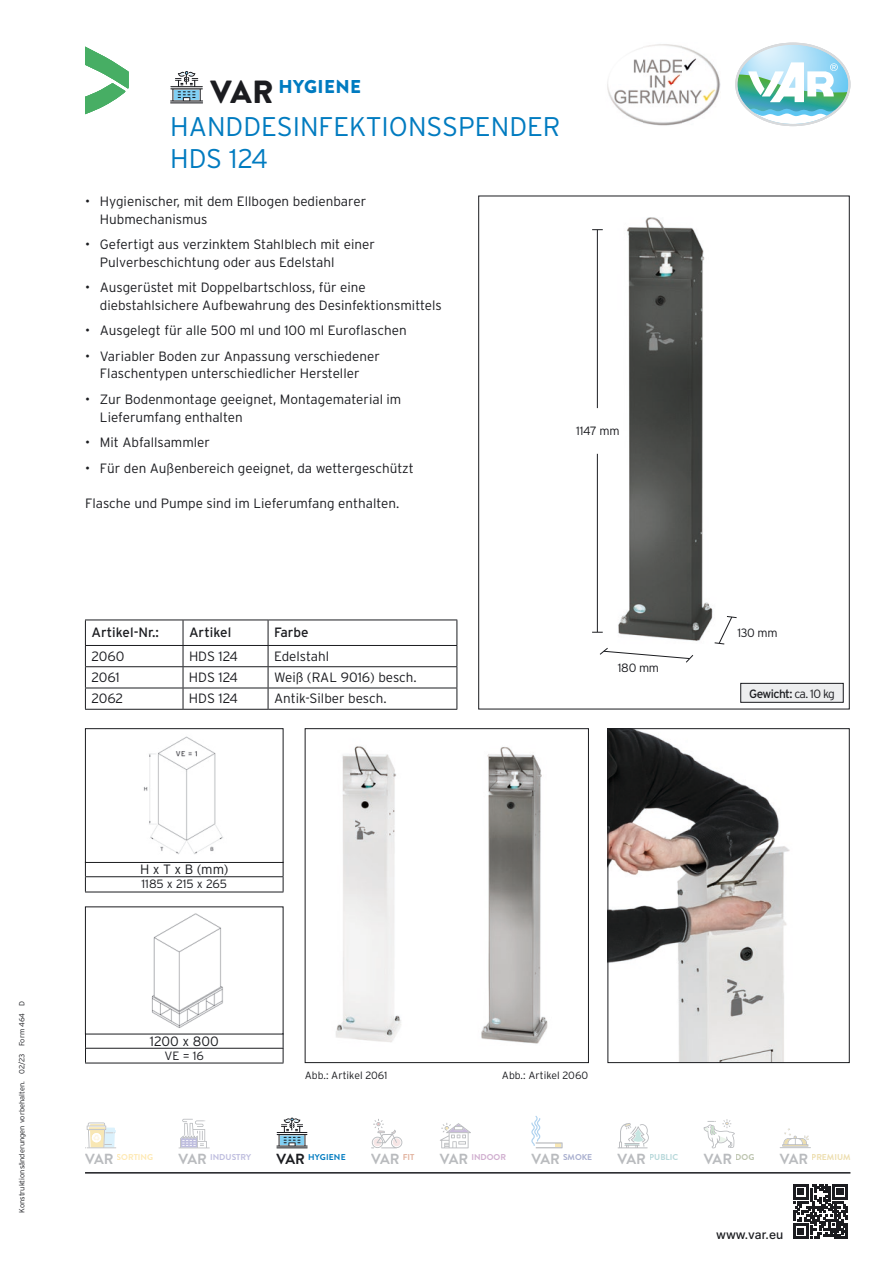
<style>
.page{position:relative;width:893px;height:1263px;background:#fff}
.page>*{position:absolute;margin:0;border:0;box-sizing:border-box;transform-origin:0 0}
.t1{font:300 27px/32.2px "Interstate";color:#007bc0}
.t2{font:900 18.6px "Brandon Grotesque";letter-spacing:.02em;color:#007bc0}
.t3{font:700 14.55px "Brandon Grotesque";letter-spacing:-.025em;color:#b9bbbe}
.t4{font:300 13.5px/17.2px "Interstate";color:#1b1c20}
.t5{font:13.5px "Interstate";color:#1b1c20}
.t6{font:300 12px "Interstate";letter-spacing:-.02em;color:#1b1c20}
.t7{font:12px "Interstate";letter-spacing:-.05em;color:#1b1c20}
.t8{font:300 12px "Interstate";color:#1b1c20}
.t9{font:500 12px "Inter";color:#1b1c20}
.t10{font:300 10.5px "Interstate";color:#1b1c20}
.t11{font:700 8.55px "Brandon Grotesque";color:#bfbedf}
.t12{font:700 8.55px "Brandon Grotesque";color:#fee9b4}
.t13{font:700 8.55px "Brandon Grotesque";letter-spacing:.02em;color:#007bc0}
.t14{font:700 8.55px "Brandon Grotesque";color:#eddeaf}
.t15{font:700 8.55px "Brandon Grotesque";color:#d0aecf}
.t16{font:700 8.55px "Brandon Grotesque";color:#b7d8da}
.t17{font:700 8.55px "Brandon Grotesque";color:#a9afcf}
.t18{font:300 7.5px "Interstate";color:#1b1c20}
.s1{font-size:32.1px;color:#1b1c20}
.s2{font-weight:300}
.s3{font-size:14.55px;color:#b9bbbe}
.s4{font-size:14.55px;color:#1b1c20}
</style>
<div class="page">
<hr style="left:85px;top:1172px;width:765px;height:1px;background:#1b1c20">
<svg style="left:85px;top:1122px;width:31px;height:26px"></svg>
<svg style="left:178px;top:1119px;width:32px;height:29px"></svg>
<svg style="left:276px;top:1117px;width:32px;height:31px"></svg>
<svg style="left:371px;top:1119px;width:31px;height:29px"></svg>
<svg style="left:440px;top:1123px;width:31px;height:25px"></svg>
<svg style="left:531px;top:1116px;width:32px;height:32px"></svg>
<svg style="left:618px;top:1123px;width:31px;height:25px"></svg>
<svg style="left:704px;top:1119px;width:31px;height:29px"></svg>
<hr style="left:780px;top:1147px;width:31px;height:1px;background:#b9bbbe">
<svg style="left:782px;top:1128px;width:27px;height:18px"></svg>
<svg style="left:793px;top:1184px;width:54px;height:55px"></svg>
<img style="left:607px;top:44px;width:113px;height:82px">
<svg style="left:85px;top:46px;width:44px;height:69px"></svg>
<svg style="left:735px;top:43px;width:115px;height:83px"></svg>
<svg style="left:170px;top:71px;width:33px;height:32px"></svg>
<hr style="left:85px;top:620px;width:98px;height:1px;background:#1b1c20">
<hr style="left:183px;top:620px;width:85px;height:1px;background:#1b1c20">
<hr style="left:268px;top:620px;width:189px;height:1px;background:#1b1c20">
<hr style="left:85px;top:645px;width:98px;height:1px;background:#1b1c20">
<hr style="left:183px;top:645px;width:85px;height:1px;background:#1b1c20">
<hr style="left:268px;top:645px;width:189px;height:1px;background:#1b1c20">
<hr style="left:85px;top:666px;width:98px;height:1px;background:#1b1c20">
<hr style="left:183px;top:666px;width:85px;height:1px;background:#1b1c20">
<hr style="left:268px;top:666px;width:189px;height:1px;background:#1b1c20">
<hr style="left:85px;top:688px;width:98px;height:1px;background:#1b1c20">
<svg style="left:85px;top:620px;width:1px;height:89px"></svg>
<hr style="left:183px;top:688px;width:85px;height:1px;background:#1b1c20">
<svg style="left:183px;top:620px;width:1px;height:89px"></svg>
<hr style="left:268px;top:688px;width:189px;height:1px;background:#1b1c20">
<svg style="left:268px;top:620px;width:1px;height:89px"></svg>
<svg style="left:457px;top:620px;width:1px;height:89px"></svg>
<hr style="left:85px;top:709px;width:98px;height:1px;background:#1b1c20">
<hr style="left:183px;top:709px;width:85px;height:1px;background:#1b1c20">
<hr style="left:268px;top:709px;width:189px;height:1px;background:#1b1c20">
<img style="left:592px;top:217px;width:133px;height:439px">
<hr style="left:597px;top:230px;width:1px;height:178px;background:#1b1c20">
<hr style="left:597px;top:454px;width:1px;height:178px;background:#1b1c20">
<svg style="left:714px;top:616px;width:23px;height:28px"></svg>
<svg style="left:599px;top:648px;width:94px;height:15px"></svg>
<img style="left:336px;top:746px;width:65px;height:296px">
<div style="left:305px;top:728px;width:284px;height:335px;border:1px solid #1b1c20"></div>
<img style="left:481px;top:747px;width:67px;height:297px">
<img style="left:609px;top:730px;width:181px;height:331px">
<div style="left:607px;top:728px;width:243px;height:335px;border:1px solid #1b1c20"></div>
<hr style="left:85px;top:892px;width:198px;height:1px;background:#1b1c20">
<svg style="left:85px;top:863px;width:1px;height:29px"></svg>
<svg style="left:283px;top:862px;width:1px;height:30px"></svg>
<hr style="left:85px;top:876px;width:198px;height:1px;background:#1b1c20">
<img style="left:143px;top:736px;width:80px;height:118px">
<div style="left:85px;top:728px;width:198px;height:135px;border:1px solid #1b1c20"></div>
<hr style="left:85px;top:1063px;width:198px;height:1px;background:#1b1c20">
<svg style="left:85px;top:1034px;width:1px;height:29px"></svg>
<svg style="left:283px;top:1033px;width:1px;height:30px"></svg>
<hr style="left:85px;top:1048px;width:198px;height:1px;background:#1b1c20">
<img style="left:151px;top:913px;width:72px;height:115px">
<div style="left:741px;top:683px;width:102px;height:19px;background:#edeeef"></div>
<div style="left:740px;top:683px;width:103px;height:20px;border:1px solid #1b1c20"></div>
<h2 class="t2" style="left:210px;top:73px;width:152px"><span class="s1">VAR</span> HYGIENE</h2>
<h1 class="t1" style="left:170px;top:110px;width:392px">HANDDESINFEKTIONSSPENDER<br>HDS 124</h1>
<p class="t4" style="left:100px;top:193px;width:268px;text-indent:-15px">• Hygienischer, mit dem Ellbogen bedienbarer<br>Hubmechanismus</p>
<p class="t4" style="left:100px;top:236px;width:276px;text-indent:-15px">• Gefertigt aus verzinktem Stahlblech mit einer<br>Pulverbeschichtung oder aus Edelstahl</p>
<p class="t4" style="left:100px;top:279px;width:343px;text-indent:-15px">• Ausgerüstet mit Doppelbartschloss, für eine diebstahlsichere Aufbewahrung des Desinfektionsmittels</p>
<p class="t4" style="left:85px;top:322px;width:323px">• Ausgelegt für alle 500 ml und 100 ml Euroflaschen</p>
<p class="t4" style="left:85px;top:348px;width:296px;text-align:center">• Variabler Boden zur Anpassung verschiedener<br>Flaschentypen unterschiedlicher Hersteller</p>
<p class="t4" style="left:100px;top:391px;width:303px;text-indent:-15px">• Zur Bodenmontage geeignet, Montagematerial im<br>Lieferumfang enthalten</p>
<p class="t4" style="left:85px;top:434px;width:126px">• Mit Abfallsammler</p>
<p class="t4" style="left:85px;top:459px;width:330px">• Für den Außenbereich geeignet, da wettergeschützt</p>
<p class="t4" style="left:85px;top:494px;width:316px">Flasche und Pumpe sind im Lieferumfang enthalten.</p>
<p class="t6" style="left:576px;top:424px;width:45px">1147 mm</p>
<p class="t5" style="left:91px;top:624px;width:69px">Artikel-Nr.:</p>
<p class="t5" style="left:189px;top:624px;width:44px">Artikel</p>
<p class="t5" style="left:274px;top:624px;width:36px">Farbe</p>
<p class="t4" style="left:91px;top:647px;width:35px">2060</p>
<p class="t4" style="left:189px;top:647px;width:50px">HDS 124</p>
<p class="t4" style="left:274px;top:647px;width:57px">Edelstahl</p>
<p class="t4" style="left:91px;top:668px;width:30px">2061</p>
<p class="t4" style="left:189px;top:668px;width:50px">HDS 124</p>
<p class="t4" style="left:274px;top:668px;width:144px">Weiß (RAL 9016) besch.</p>
<p class="t4" style="left:91px;top:690px;width:33px">2062</p>
<p class="t4" style="left:189px;top:690px;width:50px">HDS 124</p>
<p class="t4" style="left:274px;top:690px;width:114px">Antik-Silber besch.</p>
<p class="t6" style="left:618px;top:661px;width:43px">180 mm</p>
<p class="t6" style="left:737px;top:626px;width:42px">130 mm</p>
<p class="t7" style="left:749px;top:687px;width:87px">Gewicht: <span class="s2">ca. 10 kg</span></p>
<p class="t18" style="left:18px;top:1213px;width:214px;rotate:-90deg">Konstruktionsänderungen vorbehalten. 02/23 Form 464 D</p>
<p class="t4" style="left:140px;top:860px;width:90px">H x T x B (mm)</p>
<p class="t8" style="left:142px;top:877px;width:87px">1185 x 215 x 265</p>
<p class="t4" style="left:150px;top:1032px;width:70px">1200 x 800</p>
<p class="t6" style="left:165px;top:1049px;width:41px">VE = 16</p>
<p class="t10" style="left:305px;top:1070px;width:84px">Abb.: Artikel 2061</p>
<p class="t10" style="left:502px;top:1070px;width:88px">Abb.: Artikel 2060</p>
<p class="t12" style="left:85px;top:1150px;width:70px"><span class="s3">VAR</span> SORTING</p>
<p class="t11" style="left:178px;top:1150px;width:74px"><span class="s3">VAR</span> INDUSTRY</p>
<p class="t13" style="left:276px;top:1150px;width:71px"><span class="s4">VAR</span> HYGIENE</p>
<p class="t3" style="left:371px;top:1149px;width:45px">VAR <sup>FIT</sup></p>
<p class="t15" style="left:440px;top:1150px;width:68px"><span class="s3">VAR</span> INDOOR</p>
<p class="t17" style="left:531px;top:1150px;width:62px"><span class="s3">VAR</span> SMOKE</p>
<p class="t16" style="left:618px;top:1150px;width:62px"><span class="s3">VAR</span> PUBLIC</p>
<p class="t3" style="left:704px;top:1149px;width:52px">VAR <sup>DOG</sup></p>
<p class="t14" style="left:780px;top:1150px;width:72px"><span class="s3">VAR</span> PREMIUM</p>
<p class="t9" style="left:716px;top:1226px;width:69px">www.var.eu</p>
</div>
